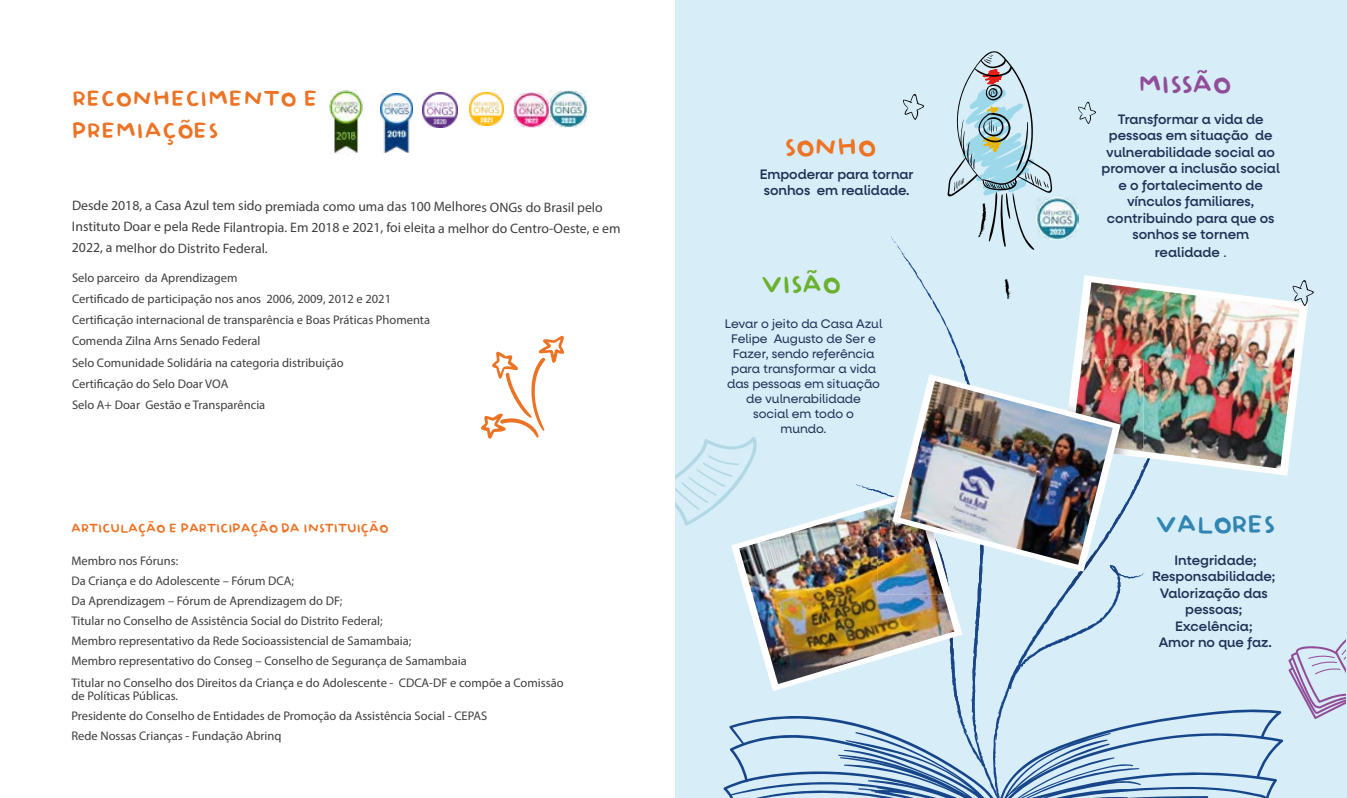
<style>
.page{position:relative;width:1347px;height:798px;background:#fff}
.page>*{position:absolute;margin:0;border:0;box-sizing:border-box;transform-origin:0 0}
.t1{font:30px "Baby Doll";color:#3085b3}
.t2{font:30px "Baby Doll";color:#914d98}
.t3{font:30px "Baby Doll";color:#ee7323}
.t4{font:30px "Baby Doll";color:#6ab12e}
.t5{font:26.25px/31.5px "Baby Doll";letter-spacing:.02em;color:#ec7224}
.t6{font:15px "Baby Doll";color:#ec7224}
.t7{font:500 13.75px/16.6px "Neulis Alt";color:#1f3155;text-align:center}
.t8{font:13.75px/20.9px "Myriad Pro";letter-spacing:-.005em;color:#3e3e3e}
.t9{font:12.5px/21.2px "Myriad Pro";color:#3e3e3e}
.t10{font:12.5px/15px "Neulis Alt";color:#1f3155;text-align:center}
.s1{font-weight:400}
</style>
<div class="page">
<div style="left:675px;top:0;width:671px;height:797px;background:#d7edf8"></div>
<img style="left:1052px;top:197px;width:26px;height:42px">
<svg style="left:1004px;top:279px;width:6px;height:20px"></svg>
<svg style="left:947px;top:51px;width:105px;height:199px"></svg>
<svg style="left:903px;top:94px;width:21px;height:26px"></svg>
<svg style="left:723px;top:709px;width:560px;height:88px"></svg>
<svg style="left:1288px;top:640px;width:57px;height:79px"></svg>
<svg style="left:1001px;top:573px;width:171px;height:224px"></svg>
<svg style="left:896px;top:244px;width:105px;height:553px"></svg>
<svg style="left:891px;top:236px;width:14px;height:20px"></svg>
<svg style="left:910px;top:265px;width:12px;height:16px"></svg>
<svg style="left:1074px;top:275px;width:234px;height:200px"></svg>
<img style="left:1082px;top:282px;width:217px;height:186px">
<svg style="left:675px;top:437px;width:82px;height:89px"></svg>
<svg style="left:731px;top:488px;width:68px;height:203px"></svg>
<img style="left:739px;top:507px;width:117px;height:176px">
<svg style="left:1292px;top:280px;width:21px;height:26px"></svg>
<svg style="left:1078px;top:102px;width:18px;height:22px"></svg>
<img style="left:1120px;top:505px;width:8px;height:13px">
<img style="left:959px;top:359px;width:24px;height:15px">
<svg style="left:1008px;top:571px;width:136px;height:118px"></svg>
<img style="left:1128px;top:466px;width:15px;height:28px">
<svg style="left:1124px;top:492px;width:10px;height:13px"></svg>
<img style="left:1120px;top:451px;width:23px;height:6px">
<img style="left:1072px;top:359px;width:71px;height:92px">
<img style="left:856px;top:484px;width:129px;height:283px">
<img style="left:877px;top:488px;width:74px;height:106px">
<img style="left:877px;top:495px;width:66px;height:99px">
<img style="left:892px;top:374px;width:228px;height:197px">
<img style="left:900px;top:381px;width:212px;height:183px">
<img style="left:381px;top:93px;width:31px;height:60px">
<img style="left:469px;top:92px;width:35px;height:34px">
<img style="left:514px;top:93px;width:35px;height:34px">
<img style="left:422px;top:93px;width:35px;height:34px">
<img style="left:329px;top:89px;width:34px;height:65px">
<img style="left:550px;top:90px;width:37px;height:38px">
<svg style="left:481px;top:335px;width:83px;height:103px"></svg>
<h2 class="t5" style="left:72px;top:84px;width:247px">RECONHECIMENTO E<br>PREMIAÇÕES</h2>
<p class="t8" style="left:72px;top:195px;width:550px">Desde 2018, a Casa Azul tem sido premiada como uma das 100 Melhores ONGs do Brasil pelo<br>Instituto Doar e pela Rede Filantropia. Em 2018 e 2021, foi eleita a melhor do Centro-Oeste, e em<br>2022, a melhor do Distrito Federal.</p>
<p class="t9" style="left:72px;top:266px;width:359px">Selo parceiro da Aprendizagem<br>Certificado de participação nos anos 2006, 2009, 2012 e 2021<br>Certificação internacional de transparência e Boas Práticas Phomenta Comenda Zilna Arns Senado Federal<br>Selo Comunidade Solidária na categoria distribuição<br>Certificação do Selo Doar VOA<br>Selo A+ Doar Gestão e Transparência</p>
<p class="t6" style="left:71px;top:520px;width:318px">ARTICULAÇÃO E PARTICIPAÇÃO DA INSTITUIÇÃO</p>
<p class="t9" style="left:71px;top:550px;width:397px;line-height:20px">Membro nos Fóruns:<br>Da Criança e do Adolescente – Fórum DCA;<br>Da Aprendizagem – Fórum de Aprendizagem do DF;<br>Titular no Conselho de Assistência Social do Distrito Federal;<br>Membro representativo da Rede Socioassistencial de Samambaia;<br>Membro representativo do Conseg – Conselho de Segurança de Samambaia</p>
<p class="t9" style="left:71px;top:676px;width:493px;line-height:12.5px">Titular no Conselho dos Direitos da Criança e do Adolescente - CDCA-DF e compõe a Comissão de Políticas Públicas.</p>
<p class="t9" style="left:71px;top:705px;width:417px;line-height:20px">Presidente do Conselho de Entidades de Promoção da Assistência Social - CEPAS<br>Rede Nossas Crianças - Fundação Abrinq</p>
<h1 class="t3" style="left:784px;top:132px;width:93px">SONHO</h1>
<p class="t7" style="left:759px;top:166px;width:155px;text-align:left">Empoderar para tornar sonhos em realidade.</p>
<h1 class="t4" style="left:761px;top:268px;width:81px">VISÃO</h1>
<p class="t10" style="left:725px;top:316px;width:159px">Levar o jeito da Casa Azul<br>Felipe Augusto de Ser e<br>Fazer, sendo referência para transformar a vida das pessoas em situação de vulnerabilidade<br>social em todo o<br>mundo.</p>
<h1 class="t2" style="left:1138px;top:69px;width:94px">MISSÃO</h1>
<p class="t7" style="left:1101px;top:111px;width:180px">Transformar a vida de pessoas em situação de vulnerabilidade social ao promover a inclusão social e o fortalecimento de vínculos familiares, contribuindo para que os sonhos se tornem realidade <span class="s1">.</span></p>
<h1 class="t1" style="left:1155px;top:508px;width:121px">VALORES</h1>
<p class="t7" style="left:1152px;top:551px;width:124px">Integridade;<br>Responsabilidade;<br>Valorização das pessoas;<br>Excelência;<br>Amor no que faz.</p>
</div>
